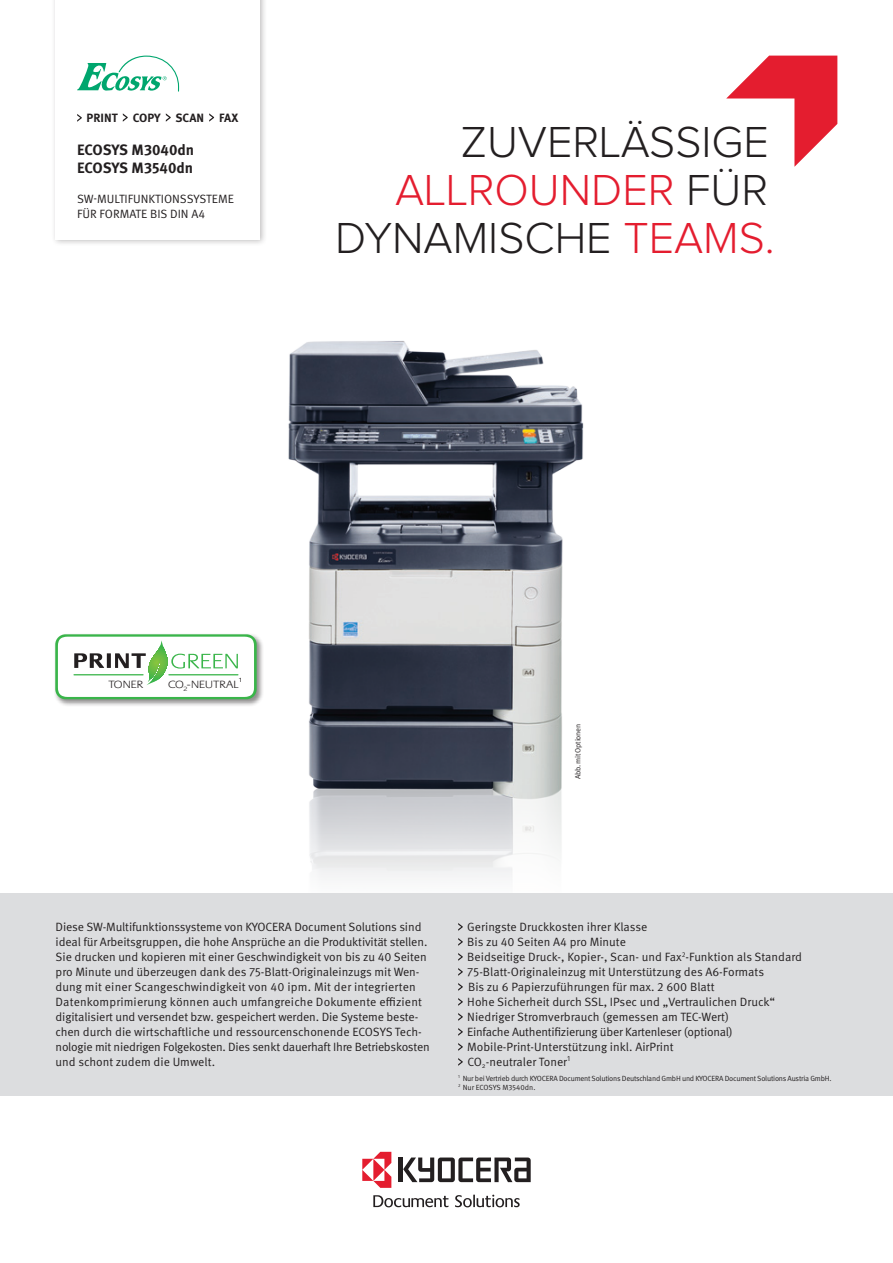
<style>
.page{position:relative;width:893px;height:1263px;background:#fff}
.page>*{position:absolute;margin:0;border:0;box-sizing:border-box;transform-origin:0 0}
.t1{font:300 45px/48px "Proxima Nova";color:#231f20;text-align:right}
.t2{font:700 15px/18px "Meta Pro";color:#231f20}
.t3{font:12px/15px "Meta Pro";letter-spacing:-.005em;color:#231f20}
.t4{font:700 12px "Meta Pro";color:#231f20}
.t5{font:300 10.95px "Praxis EF";color:#231f20;scale:1.2 1}
.t6{font:7.5px/9px "Meta Pro";letter-spacing:-.03em;color:#231f20}
.t7{font:6.3px "Meta Pro";color:#231f20;scale:1.2 1}
.s1{color:#e41d2f}
</style>
<div class="page">
<img style="left:249px;top:341px;width:374px;height:553px">
<div style="left:0;top:894px;width:893px;height:202px;background:#dcdddf"></div>
<hr style="left:399px;top:1157px;width:4px;height:25px;background:#231f20">
<svg style="left:403px;top:1157px;width:128px;height:25px"></svg>
<svg style="left:455px;top:1195px;width:65px;height:12px"></svg>
<svg style="left:373px;top:1195px;width:75px;height:12px"></svg>
<svg style="left:362px;top:1152px;width:29px;height:36px"></svg>
<div style="left:51px;top:0;width:216px;height:246px;background:#231f20;opacity:.3"></div>
<div style="left:56px;top:0;width:204px;height:239px;background:#fff"></div>
<svg style="left:77px;top:56px;width:102px;height:36px"></svg>
<svg style="left:458px;top:923px;width:5px;height:8px"></svg>
<svg style="left:458px;top:938px;width:5px;height:8px"></svg>
<svg style="left:458px;top:953px;width:5px;height:8px"></svg>
<svg style="left:458px;top:968px;width:5px;height:8px"></svg>
<svg style="left:458px;top:983px;width:5px;height:8px"></svg>
<svg style="left:458px;top:998px;width:5px;height:8px"></svg>
<svg style="left:458px;top:1013px;width:5px;height:8px"></svg>
<svg style="left:458px;top:1028px;width:5px;height:8px"></svg>
<svg style="left:458px;top:1043px;width:5px;height:8px"></svg>
<svg style="left:458px;top:1058px;width:5px;height:8px"></svg>
<svg style="left:77px;top:114px;width:5px;height:8px"></svg>
<svg style="left:123px;top:113px;width:5px;height:9px"></svg>
<svg style="left:166px;top:113px;width:5px;height:9px"></svg>
<svg style="left:209px;top:113px;width:5px;height:9px"></svg>
<div style="left:54px;top:633px;width:210px;height:74px;background:#231f20;opacity:.5"></div>
<svg style="left:55px;top:634px;width:202px;height:65px"></svg>
<hr style="left:73px;top:674px;width:71px;height:1px;background:#3ab54a">
<hr style="left:168px;top:674px;width:70px;height:1px;background:#3ab54a">
<svg style="left:726px;top:56px;width:111px;height:111px"></svg>
<p class="t4" style="left:87px;top:108px;width:153px">PRINT COPY SCAN FAX</p>
<p class="t2" style="left:77px;top:140px;width:118px">ECOSYS M3040dn<br>ECOSYS M3540dn</p>
<p class="t3" style="left:77px;top:191px;width:130px">SW-Multifunktionssysteme<br>FÜR FORMATE BIS DIN A4</p>
<h1 class="t1" style="left:335px;top:120px;width:441px">ZUVERLÄSSIGE<br><span class="s1">ALLROUNDER</span> FÜR<br>DYNAMISCHE <span class="s1">TEAMS.</span></h1>
<p class="t5" style="left:108px;top:679px;width:31px">TONER</p>
<p class="t7" style="left:239px;top:676px;width:4px">1</p>
<p class="t5" style="left:168px;top:679px;width:60px">CO<sub>2</sub>-NEUTRAL</p>
<p class="t6" style="left:574px;top:779px;width:57px;rotate:-90deg">Abb. mit Optionen</p>
<p class="t3" style="left:56px;top:919px;width:376px">Diese SW-Multifunktionssysteme von KYOCERA Document Solutions sind ideal für Arbeitsgruppen, die hohe Ansprüche an die Produktivität stellen.<br>Sie drucken und kopieren mit einer Geschwindigkeit von bis zu 40 Seiten pro Minute und überzeugen dank des 75-Blatt-Originaleinzugs mit Wen&shy;dung mit einer Scangeschwindigkeit von 40 ipm. Mit der integrierten Datenkomprimierung können auch umfangreiche Dokumente effizient digitalisiert und versendet bzw. gespeichert werden. Die Systeme beste&shy;chen durch die wirtschaftliche und ressourcenschonende ECOSYS Tech&shy;nologie mit niedrigen Folgekosten. Dies senkt dauerhaft Ihre Betriebskosten und schont zudem die Umwelt.</p>
<p class="t3" style="left:467px;top:919px;width:337px">Geringste Druckkosten ihrer Klasse<br>Bis zu 40 Seiten A4 pro Minute<br>Beidseitige Druck-, Kopier-, Scan- und Fax<sup>2</sup>-Funktion als Standard 75-Blatt-Originaleinzug mit Unterstützung des A6-Formats<br>Bis zu 6 Papierzuführungen für max. 2 600 Blatt<br>Hohe Sicherheit durch SSL, IPsec und „Vertraulichen Druck“ Niedriger Stromverbrauch (gemessen am TEC-Wert)<br>Einfache Authentifizierung über Kartenleser (optional)<br>Mobile-Print-Unterstützung inkl. AirPrint<br>CO<sub>2</sub>-neutraler Toner<sup>1</sup></p>
<p class="t6" style="left:458px;top:1074px;width:375px"><sup>1</sup> Nur bei Vertrieb durch KYOCERA Document Solutions Deutschland GmbH und KYOCERA Document Solutions Austria GmbH.<br><sup>2</sup> Nur ECOSYS M3540dn.</p>
</div>
